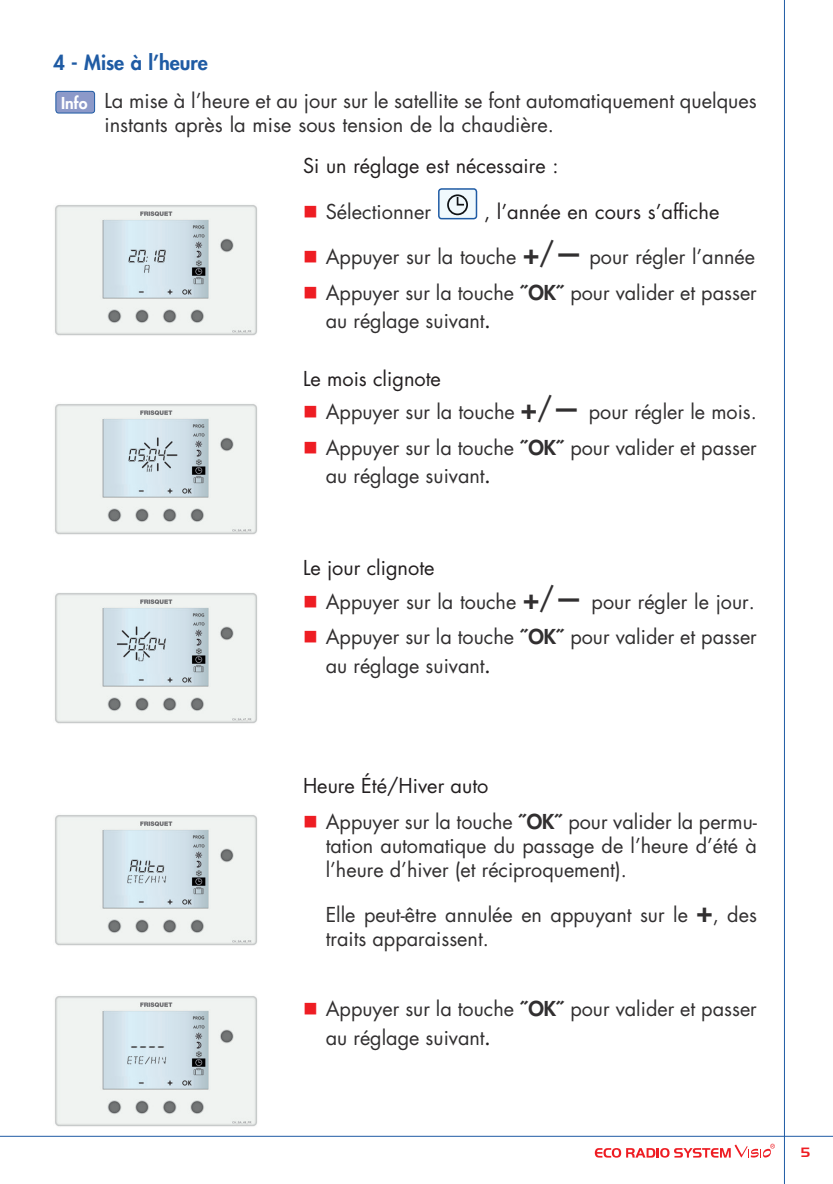
<style>
.page{position:relative;width:833px;height:1184px;background:#fff}
.page>*{position:absolute;margin:0;border:0;box-sizing:border-box;transform-origin:0 0}
.txt2{font:20px/24px "Futura Std";color:#312f30}
.txt2-2{font:20px "Futura Std";color:#231f20}
.titre2{font:800 20px "Futura Std";color:#1f5ba4}
.t1{font:800 16px "Futura Std";color:#fff}
.t2{font:700 14px "Handel Gothic EF";color:#ee1d23}
.s1{color:#ee1d23}
.s2{font-weight:800;font-size:28px}
.s3{font-weight:500;font-size:28px}
.s4{font-weight:800}
.s5{font-family:"Minion Pro";font-size:24px;color:#231f20}
</style>
<div class="page">
<hr style="left:783px;top:0;width:1px;height:1184px;background:#1f5ba4">
<hr style="left:0;top:1136px;width:832px;height:1px;background:#1f5ba4">
<svg style="left:594px;top:1144px;width:180px;height:14px"></svg>
<div style="left:56px;top:91px;width:39px;height:22px;background:#8c99c9;border-radius:3px"></div>
<div style="left:55px;top:91px;width:40px;height:23px;border:1px solid #1f5ba4;border-radius:3px"></div>
<svg style="left:438px;top:191px;width:36px;height:28px"></svg>
<div style="left:438px;top:188px;width:39px;height:31px;border:2px solid #1f5ba4;border-radius:3px"></div>
<img style="left:55px;top:205px;width:202px;height:131px">
<img style="left:55px;top:404px;width:202px;height:131px">
<img style="left:55px;top:593px;width:202px;height:131px">
<img style="left:55px;top:815px;width:202px;height:131px">
<img style="left:55px;top:996px;width:202px;height:131px">
<p class="titre2" style="left:53px;top:50px;width:156px">4 - Mise à l’heure</p>
<p class="t1" style="left:61px;top:93px;width:28px">Info</p>
<p class="txt2" style="left:104px;top:88px;width:653px">La mise à l’heure et au jour sur le satellite se font automatiquement quelques instants après la mise sous tension de la chaudière.</p>
<p class="txt2-2" style="left:303px;top:153px;width:257px">Si un réglage est nécessaire :</p>
<p class="txt2" style="left:303px;top:200px;width:130px"><span class="s1">■</span> Sélectionner</p>
<p class="txt2-2" style="left:484px;top:199px;width:237px">, l’année en cours s’affiche</p>
<p class="txt2" style="left:303px;top:245px;width:453px"><span class="s1">■</span> Appuyer sur la touche <span class="s2">+</span><span class="s3">/</span><span class="s2">—</span> pour régler l’année</p>
<p class="txt2" style="left:325px;top:278px;width:432px;line-height:28.8px;text-indent:-23px"><span class="s1">■</span> Appuyer sur la touche <span class="s4">˝OK˝</span> pour valider et passer au réglage suivant<span class="s5">.</span></p>
<p class="txt2-2" style="left:303px;top:365px;width:139px">Le mois clignote</p>
<p class="txt2" style="left:303px;top:400px;width:455px"><span class="s1">■</span> Appuyer sur la touche <span class="s2">+</span><span class="s3">/</span><span class="s2">—</span> pour régler le mois.</p>
<p class="txt2" style="left:325px;top:433px;width:432px;line-height:28.8px;text-indent:-23px"><span class="s1">■</span> Appuyer sur la touche <span class="s4">˝OK˝</span> pour valider et passer au réglage suivant<span class="s5">.</span></p>
<p class="txt2-2" style="left:303px;top:555px;width:133px">Le jour clignote</p>
<p class="txt2" style="left:303px;top:589px;width:453px"><span class="s1">■</span> Appuyer sur la touche <span class="s2">+</span><span class="s3">/</span><span class="s2">—</span> pour régler le jour.</p>
<p class="txt2" style="left:325px;top:622px;width:432px;line-height:28.8px;text-indent:-23px"><span class="s1">■</span> Appuyer sur la touche <span class="s4">˝OK˝</span> pour valider et passer au réglage suivant<span class="s5">.</span></p>
<p class="txt2-2" style="left:303px;top:773px;width:187px">Heure Été/Hiver auto</p>
<p class="txt2" style="left:325px;top:809px;width:432px;text-align:justify;text-indent:-23px"><span class="s1">■</span> Appuyer sur la touche <span class="s4">˝OK˝</span> pour valider la permu&shy;tation automatique du passage de l’heure d’été à l’heure d’hiver (et réciproquement).</p>
<p class="txt2" style="left:325px;top:902px;width:432px">Elle peut-être annulée en appuyant sur le <span class="s2">+</span>, des traits apparaissent.</p>
<p class="txt2" style="left:325px;top:995px;width:432px;line-height:28.8px;text-indent:-23px"><span class="s1">■</span> Appuyer sur la touche <span class="s4">˝OK˝</span> pour valider et passer au réglage suivant<span class="s5">.</span></p>
<p class="t2" style="left:800px;top:1144px;width:12px">5</p>
</div>
